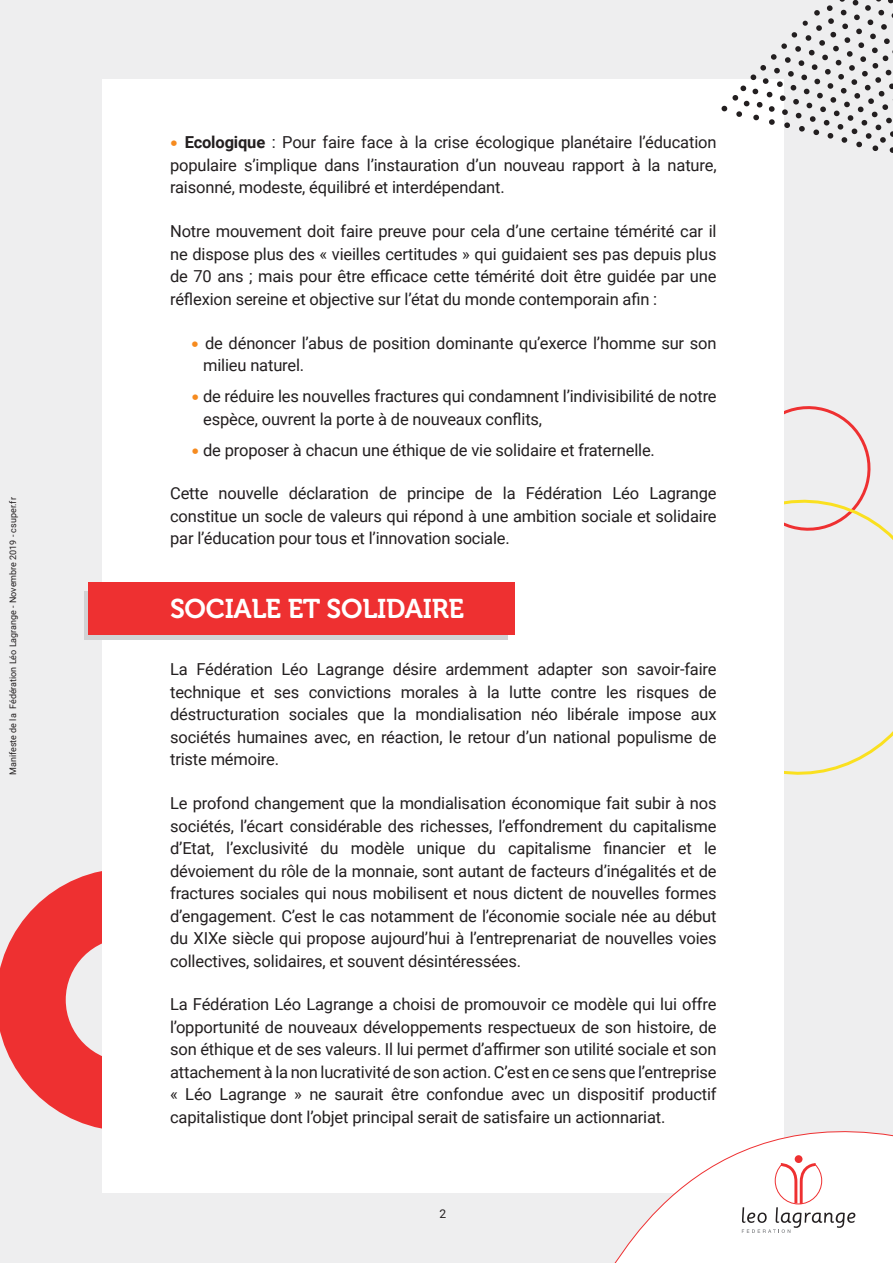
<style>
.page{position:relative;width:893px;height:1263px;background:#eeeeef}
.page>*{position:absolute;margin:0;border:0;box-sizing:border-box;transform-origin:0 0}
.t1{font:27px "Museo 700";letter-spacing:-.01em;color:#fff}
.t2{font:16.5px/22.5px "Roboto";letter-spacing:-.01em;color:#231f20;text-align:justify}
.t3{font:12px "Roboto";color:#231f20}
.t4{font:9px "Roboto";color:#231f20}
.s1{font-family:"Museo 700";color:#f68b1f}
.s2{font-weight:700}
</style>
<div class="page">
<svg style="left:0;top:871px;width:102px;height:258px"></svg>
<svg style="left:784px;top:406px;width:87px;height:77px"></svg>
<svg style="left:784px;top:483px;width:109px;height:292px"></svg>
<div style="left:102px;top:80px;width:682px;height:1113px;background:#fff"></div>
<div style="left:84px;top:591px;width:424px;height:48px;background:linear-gradient(to right,#d1d2d4,#d1d2d4)"></div>
<svg style="left:736px;top:111px;width:6px;height:6px"></svg>
<svg style="left:743px;top:100px;width:7px;height:7px"></svg>
<svg style="left:753px;top:114px;width:6px;height:7px"></svg>
<svg style="left:756px;top:102px;width:7px;height:6px"></svg>
<svg style="left:760px;top:0;width:133px;height:153px"></svg>
<svg style="left:762px;top:78px;width:7px;height:6px"></svg>
<div style="left:766px;top:92px;width:7px;height:6px;background:#231f20;border-radius:2px"></div>
<div style="left:752px;top:88px;width:6px;height:7px;background:#231f20;border-radius:2px"></div>
<svg style="left:750px;top:74px;width:7px;height:6px"></svg>
<svg style="left:732px;top:85px;width:14px;height:16px"></svg>
<svg style="left:721px;top:105px;width:6px;height:7px"></svg>
<svg style="left:614px;top:1131px;width:279px;height:132px"></svg>
<div style="left:795px;top:1155px;width:7px;height:8px;background:#ee3031;border-radius:50%"></div>
<svg style="left:742px;top:1163px;width:113px;height:70px"></svg>
<div style="left:88px;top:582px;width:426px;height:52px;background:#ee3031"></div>
<p class="t4" style="left:7px;top:775px;width:279px;rotate:-90deg">Manifeste de la Fédération Léo Lagrange - Novembre 2019 - csuper.fr</p>
<p class="t2" style="left:170px;top:131px;width:548px"><span class="s1">•</span> <span class="s2">Ecologique</span> : Pour faire face à la crise écologique planétaire l’éducation populaire s’implique dans l’instauration d’un nouveau rapport à la nature, raisonné, modeste, équilibré et interdépendant.</p>
<p class="t2" style="left:170px;top:219px;width:548px">Notre mouvement doit faire preuve pour cela d’une certaine témérité car il ne dispose plus des « vieilles certitudes » qui guidaient ses pas depuis plus de 70 ans ; mais pour être efficace cette témérité doit être guidée par une réflexion sereine et objective sur l’état du monde contemporain afin :</p>
<p class="t2" style="left:203px;top:331px;width:515px;text-indent:-12px"><span class="s1">•</span> de dénoncer l’abus de position dominante qu’exerce l’homme sur son milieu naturel.</p>
<p class="t2" style="left:203px;top:384px;width:515px;text-indent:-12px"><span class="s1">•</span> de réduire les nouvelles fractures qui condamnent l’indivisibilité de notre espèce, ouvrent la porte à de nouveaux conflits,</p>
<p class="t2" style="left:191px;top:438px;width:465px"><span class="s1">•</span> de proposer à chacun une éthique de vie solidaire et fraternelle.</p>
<p class="t2" style="left:170px;top:482px;width:548px">Cette nouvelle déclaration de principe de la Fédération Léo Lagrange constitue un socle de valeurs qui répond à une ambition sociale et solidaire par l’éducation pour tous et l’innovation sociale.</p>
<h1 class="t1" style="left:170px;top:594px;width:295px">SOCIALE ET SOLIDAIRE</h1>
<p class="t2" style="left:170px;top:657px;width:548px">La Fédération Léo Lagrange désire ardemment adapter son savoir-faire technique et ses convictions morales à la lutte contre les risques de déstructuration sociales que la mondialisation néo libérale impose aux sociétés humaines avec, en réaction, le retour d’un national populisme de triste mémoire.</p>
<p class="t2" style="left:170px;top:791px;width:548px">Le profond changement que la mondialisation économique fait subir à nos sociétés, l’écart considérable des richesses, l’effondrement du capitalisme d’Etat, l’exclusivité du modèle unique du capitalisme financier et le dévoiement du rôle de la monnaie, sont autant de facteurs d’inégalités et de fractures sociales qui nous mobilisent et nous dictent de nouvelles formes d’engagement. C’est le cas notamment de l’économie sociale née au début du XIXe siècle qui propose aujourd’hui à l’entreprenariat de nouvelles voies collectives, solidaires, et souvent désintéressées.</p>
<p class="t2" style="left:170px;top:993px;width:548px">La Fédération Léo Lagrange a choisi de promouvoir ce modèle qui lui offre l’opportunité de nouveaux développements respectueux de son histoire, de son éthique et de ses valeurs. Il lui permet d’affirmer son utilité sociale et son attachement à la non lucrativité de son action. C’est en ce sens que l’entreprise « Léo Lagrange » ne saurait être confondue avec un dispositif productif capitalistique dont l’objet principal serait de satisfaire un actionnariat.</p>
<p class="t3" style="left:440px;top:1205px;width:8px">2</p>
</div>
